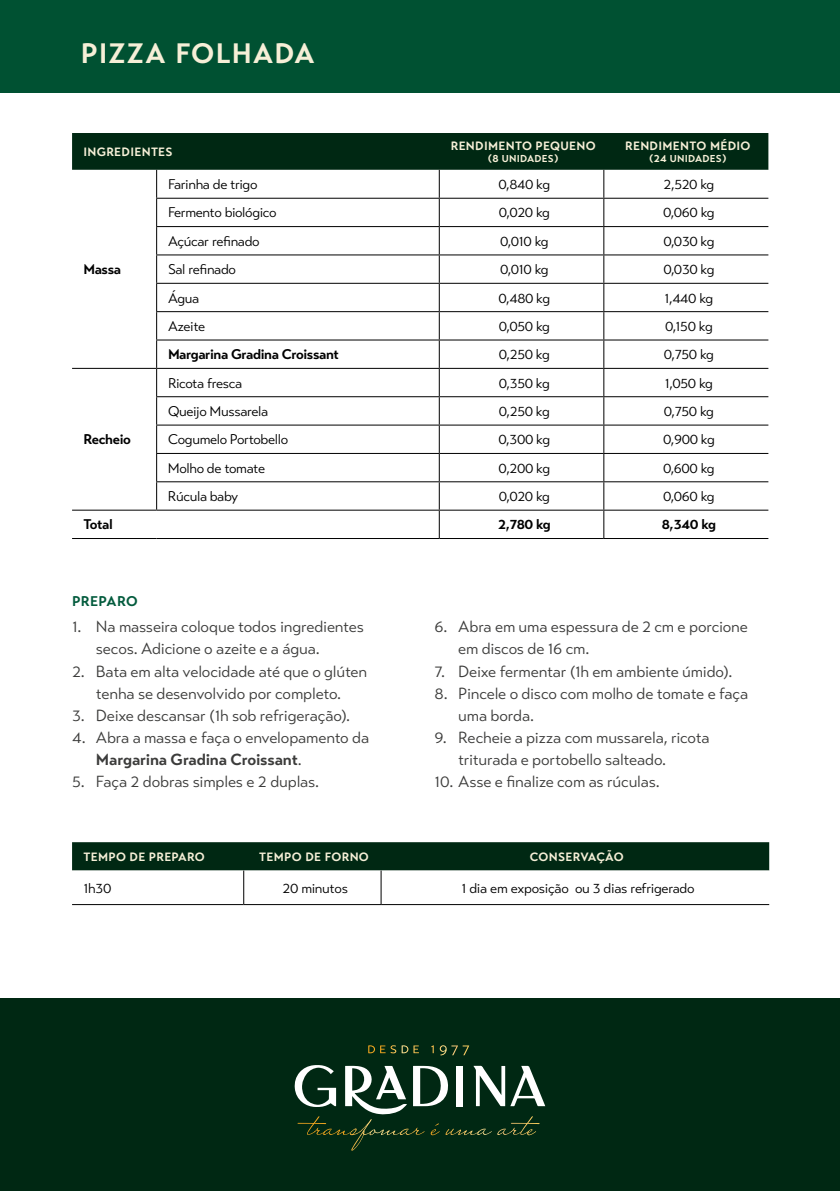
<style>
.page{position:relative;width:840px;height:1191px;background:#fff}
.page>*{position:absolute;margin:0;border:0;box-sizing:border-box;transform-origin:0 0}
.t1{font:700 28px "Transat Text";letter-spacing:.04em;color:#f6efd7}
.t2{font:16px/22px "Transat Text Standard";letter-spacing:-.01em;color:#3c3c3b}
.t3{font:700 16px "Transat Text";letter-spacing:-.01em;color:#3c3c3b}
.t4{font:14px "Transat Text Standard";letter-spacing:-.025em;color:#000}
.t5{font:700 14px "Transat Text";letter-spacing:-.025em;color:#000}
.t6{font:700 14px "Transat Text";letter-spacing:.025em;color:#035b3d}
.t7{font:700 12px "Transat Text";letter-spacing:.025em;color:#f6efd7}
.t8{font:700 10px "Transat Text";letter-spacing:.025em;color:#f6efd7}
.s1{font-family:"Transat Text Standard";font-weight:400}
</style>
<div class="page">
<div style="left:0;top:0;width:839px;height:92px;background:#005132"></div>
<svg style="left:72px;top:842px;width:696px;height:62px"></svg>
<hr style="left:243px;top:870px;width:1px;height:34px;background:#000">
<hr style="left:380px;top:870px;width:1px;height:34px;background:#000">
<hr style="left:72px;top:904px;width:171px;height:1px;background:#000">
<hr style="left:243px;top:904px;width:138px;height:1px;background:#000">
<hr style="left:381px;top:904px;width:387px;height:1px;background:#000">
<hr style="left:72px;top:538px;width:84px;height:1px;background:#000">
<hr style="left:156px;top:538px;width:283px;height:1px;background:#000">
<hr style="left:439px;top:538px;width:164px;height:1px;background:#000">
<hr style="left:603px;top:538px;width:165px;height:1px;background:#000">
<svg style="left:72px;top:133px;width:696px;height:405px"></svg>
<div style="left:0;top:998px;width:839px;height:193px;background:#002813"></div>
<svg style="left:368px;top:1045px;width:50px;height:8px"></svg>
<svg style="left:439px;top:1045px;width:30px;height:10px"></svg>
<svg style="left:294px;top:1065px;width:251px;height:85px"></svg>
<h1 class="t1" style="left:81px;top:37px;width:235px">PIZZA FOLHADA</h1>
<p class="t7" style="left:83px;top:144px;width:91px">INGREDIENTES</p>
<p class="t7" style="left:450px;top:138px;width:146px">RENDIMENTO PEQUENO</p>
<p class="t8" style="left:487px;top:152px;width:72px">(8 UNIDADES)</p>
<p class="t7" style="left:624px;top:138px;width:127px">RENDIMENTO MÉDIO</p>
<p class="t8" style="left:648px;top:152px;width:79px">(24 UNIDADES)</p>
<p class="t5" style="left:83px;top:261px;width:39px">Massa</p>
<p class="t5" style="left:83px;top:431px;width:49px">Recheio</p>
<p class="t4" style="left:168px;top:176px;width:91px">Farinha de trigo</p>
<p class="t4" style="left:498px;top:176px;width:53px">0,840 kg</p>
<p class="t4" style="left:663px;top:176px;width:52px">2,520 kg</p>
<p class="t4" style="left:168px;top:204px;width:110px">Fermento biológico</p>
<p class="t4" style="left:498px;top:204px;width:53px">0,020 kg</p>
<p class="t4" style="left:662px;top:204px;width:53px">0,060 kg</p>
<p class="t4" style="left:168px;top:233px;width:93px">Açúcar refinado</p>
<p class="t4" style="left:500px;top:233px;width:50px">0,010 kg</p>
<p class="t4" style="left:663px;top:233px;width:53px">0,030 kg</p>
<p class="t4" style="left:168px;top:261px;width:69px">Sal refinado</p>
<p class="t4" style="left:500px;top:261px;width:50px">0,010 kg</p>
<p class="t4" style="left:663px;top:261px;width:53px">0,030 kg</p>
<p class="t4" style="left:168px;top:289px;width:33px">Água</p>
<p class="t4" style="left:498px;top:289px;width:53px">0,480 kg</p>
<p class="t4" style="left:664px;top:289px;width:50px">1,440 kg</p>
<p class="t4" style="left:168px;top:318px;width:39px">Azeite</p>
<p class="t4" style="left:498px;top:318px;width:53px">0,050 kg</p>
<p class="t4" style="left:664px;top:318px;width:49px">0,150 kg</p>
<p class="t5" style="left:168px;top:346px;width:172px">Margarina Gradina Croissant</p>
<p class="t4" style="left:498px;top:346px;width:53px">0,250 kg</p>
<p class="t4" style="left:663px;top:346px;width:52px">0,750 kg</p>
<p class="t4" style="left:168px;top:374px;width:76px">Ricota fresca</p>
<p class="t4" style="left:498px;top:374px;width:53px">0,350 kg</p>
<p class="t4" style="left:664px;top:374px;width:50px">1,050 kg</p>
<p class="t4" style="left:168px;top:403px;width:102px">Queijo Mussarela</p>
<p class="t4" style="left:498px;top:403px;width:53px">0,250 kg</p>
<p class="t4" style="left:663px;top:403px;width:52px">0,750 kg</p>
<p class="t4" style="left:168px;top:431px;width:122px">Cogumelo Portobello</p>
<p class="t4" style="left:498px;top:431px;width:53px">0,300 kg</p>
<p class="t4" style="left:662px;top:431px;width:53px">0,900 kg</p>
<p class="t4" style="left:168px;top:459px;width:98px">Molho de tomate</p>
<p class="t4" style="left:498px;top:459px;width:53px">0,200 kg</p>
<p class="t4" style="left:662px;top:459px;width:53px">0,600 kg</p>
<p class="t4" style="left:168px;top:488px;width:72px">Rúcula baby</p>
<p class="t4" style="left:498px;top:488px;width:53px">0,020 kg</p>
<p class="t4" style="left:662px;top:488px;width:53px">0,060 kg</p>
<p class="t5" style="left:83px;top:516px;width:31px">Total</p>
<p class="t5" style="left:498px;top:516px;width:54px">2,780 kg</p>
<p class="t5" style="left:661px;top:516px;width:56px">8,340 kg</p>
<p class="t6" style="left:72px;top:592px;width:67px">PREPARO</p>
<p class="t2" style="left:96px;top:616px;width:269px;text-indent:-24px">1. Na masseira coloque todos ingredientes secos. Adicione o azeite e a água.</p>
<p class="t2" style="left:72px;top:660px;width:296px;text-align:center">2. Bata em alta velocidade até que o glúten tenha se desenvolvido por completo.</p>
<p class="t2" style="left:72px;top:704px;width:279px">3. Deixe descansar (1h sob refrigeração).</p>
<p class="t2" style="left:72px;top:726px;width:298px">4. Abra a massa e faça o envelopamento da</p>
<p class="t3" style="left:96px;top:749px;width:207px">Margarina Gradina Croissant<span class="s1">.</span></p>
<p class="t2" style="left:72px;top:770px;width:248px">5. Faça 2 dobras simples e 2 duplas.</p>
<p class="t2" style="left:458px;top:616px;width:291px;text-indent:-24px">6. Abra em uma espessura de 2 cm e porcione em discos de 16 cm.</p>
<p class="t2" style="left:434px;top:660px;width:299px">7. Deixe fermentar (1h em ambiente úmido).</p>
<p class="t2" style="left:458px;top:682px;width:291px;text-indent:-24px">8. Pincele o disco com molho de tomate e faça uma borda.</p>
<p class="t2" style="left:458px;top:726px;width:252px;text-indent:-24px">9. Recheie a pizza com mussarela, ricota triturada e portobello salteado.</p>
<p class="t2" style="left:434px;top:770px;width:227px">10. Asse e finalize com as rúculas.</p>
<p class="t7" style="left:83px;top:849px;width:123px">TEMPO DE PREPARO</p>
<p class="t7" style="left:259px;top:849px;width:111px">TEMPO DE FORNO</p>
<p class="t7" style="left:529px;top:849px;width:95px">CONSERVAÇÃO</p>
<p class="t4" style="left:83px;top:879px;width:29px">1h30</p>
<p class="t4" style="left:282px;top:879px;width:67px">20 minutos</p>
<p class="t4" style="left:461px;top:879px;width:234px">1 dia em exposição ou 3 dias refrigerado</p>
</div>
